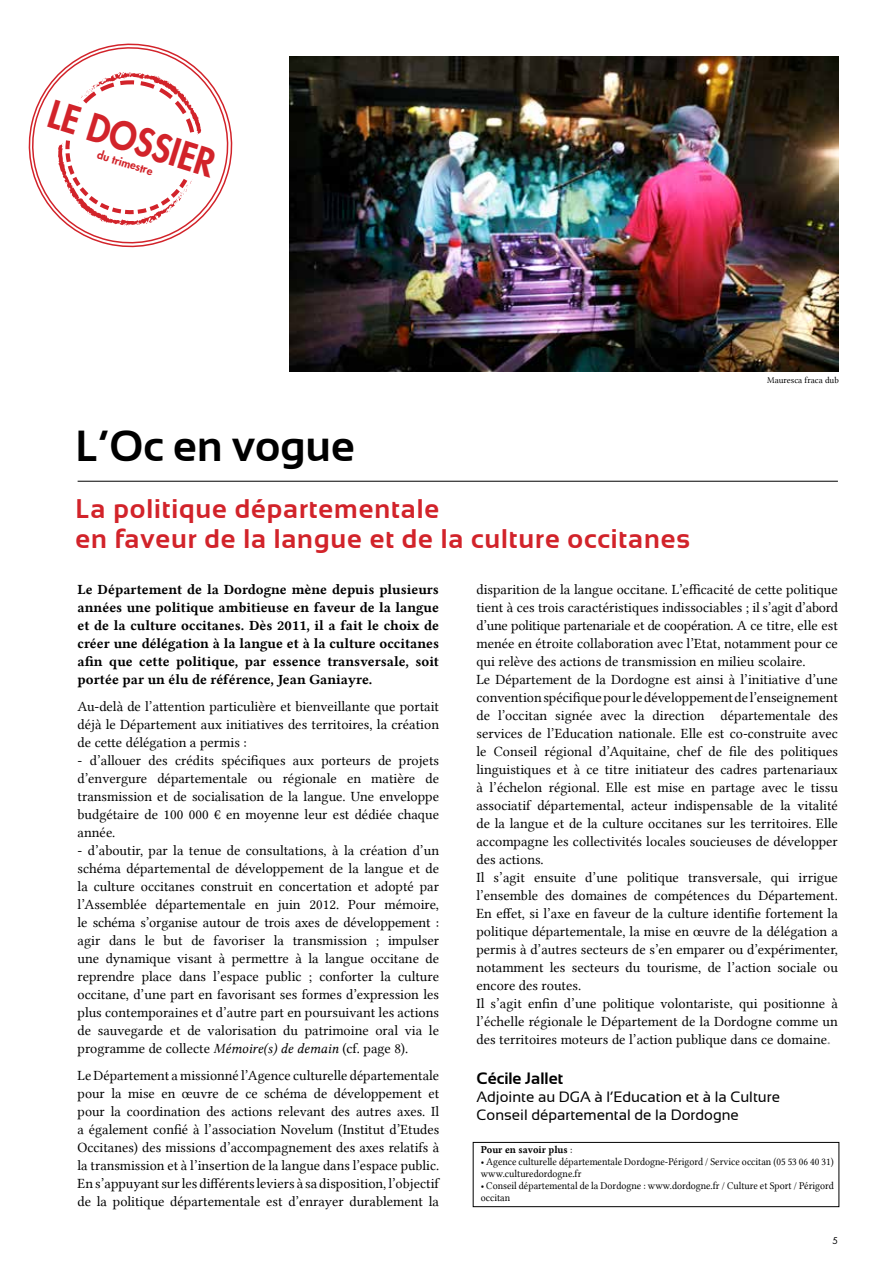
<style>
.page{position:relative;width:893px;height:1263px;background:#fff}
.page>*{position:absolute;margin:0;border:0;box-sizing:border-box;transform-origin:0 0}
.t1{font:700 43.5px "Sansation";color:#000}
.t2{font:800 37.35px "Futura Std";color:#d2232a;scale:.93 1}
.t3{font:700 27px/30px "Sansation";letter-spacing:.035em;color:#d2232a}
.t4{font:700 16.5px "Sansation";color:#000}
.t5{font:15px/18px "Sansation";color:#000}
.t6{font:14.25px/18px "Lin Libertine";color:#000;text-align:justify}
.t7{font:14.25px/18px "Lin Libertine B";color:#000;text-align:justify}
.t8{font:800 11.25px "Futura Std";color:#d2232a}
.t9{font:10.5px/12px "Lin Libertine";color:#000;scale:.95 1}
.t10{font:10.5px "Lin Libertine B";color:#000;scale:.95 1}
.t11{font:9px "Lin Libertine";color:#000}
.t12{font:9px "Futura Std";color:#000}
.s1{font-family:"Lin Libertine I"}
.s2{font-family:"Lin Libertine B";color:#939598}
.s3{font-family:"Lin Libertine"}
</style>
<div class="page">
<svg style="left:28px;top:43px;width:205px;height:205px"></svg>
<img style="left:290px;top:56px;width:549px;height:315px">
<hr style="left:78px;top:481px;width:760px;height:1px;background:#000">
<div style="left:473px;top:1142px;width:366px;height:65px;border:1px solid #000"></div>
<h2 class="t2" style="left:56px;top:91px;width:187px;rotate:17deg">LE DOSSIER</h2>
<p class="t8" style="left:100px;top:148px;width:59px;rotate:17deg">du trimestre</p>
<h1 class="t1" style="left:75px;top:422px;width:281px">L’Oc en vogue</h1>
<h3 class="t3" style="left:75px;top:494px;width:616px">La politique départementale<br>en faveur de la langue et de la culture occitanes</h3>
<p class="t11" style="left:767px;top:375px;width:73px">Mauresca fraca dub</p>
<p class="t7" style="left:78px;top:580px;width:363px">Le Département de la Dordogne mène depuis plusieurs années une politique ambitieuse en faveur de la langue et de la culture occitanes. Dès 2011, il a fait le choix de créer une délégation à la langue et à la culture occitanes afin que cette politique, par essence transversale, soit portée par un élu de référence, Jean Ganiayre.</p>
<p class="t6" style="left:78px;top:698px;width:363px">Au-delà de l’attention particulière et bienveillante que portait déjà le Département aux initiatives des territoires, la création de cette délégation a permis :</p>
<p class="t6" style="left:78px;top:752px;width:363px">- d’allouer des crédits spécifiques aux porteurs de projets d’envergure départementale ou régionale en matière de transmission et de socialisation de la langue. Une enveloppe budgétaire de 100 000 € en moyenne leur est dédiée chaque année.</p>
<p class="t6" style="left:78px;top:842px;width:363px">- d’aboutir, par la tenue de consultations, à la création d’un schéma départemental de développement de la langue et de la culture occitanes construit en concertation et adopté par l’Assemblée départementale en juin 2012. Pour mémoire, le schéma s’organise autour de trois axes de développement : agir dans le but de favoriser la transmission ; impulser une dynamique visant à permettre à la langue occitane de reprendre place dans l’espace public ; conforter la culture occitane, d’une part en favorisant ses formes d’expression les plus contemporaines et d’autre part en poursuivant les actions de sauvegarde et de valorisation du patrimoine oral via le programme de collecte <span class="s1">Mémoire(s) de demain</span> (cf. page 8).</p>
<p class="t6" style="left:78px;top:1067px;width:363px">Le Département a missionné l’Agence culturelle départementale pour la mise en œuvre de ce schéma de développement et pour la coordination des actions relevant des autres axes. Il a également confié à l’association Novelum (Institut d’Etudes Occitanes) des missions d’accompagnement des axes relatifs à la transmission et à l’insertion de la langue dans l’espace public.<br>En s’appuyant sur les différents leviers à sa disposition, l’objectif de la politique départementale est d’enrayer durablement la</p>
<p class="t6" style="left:476px;top:581px;width:363px;text-align:left">disparition de la langue occitane. L’efficacité de cette politique tient à ces trois caractéristiques indissociables ; il s’agit d’abord d’une politique partenariale et de coopération. A ce titre, elle est menée en étroite collaboration avec l’Etat, notamment pour ce qui relève des actions de transmission en milieu scolaire.<br>Le Département de la Dordogne est ainsi à l’initiative d’une convention spécifique pour le développement de l’enseignement de l’occitan signée avec la direction départementale des services de l’Education nationale. Elle est co-construite avec le Conseil régional d’Aquitaine, chef de file des politiques linguistiques et à ce titre initiateur des cadres partenariaux à l’échelon régional. Elle est mise en partage avec le tissu associatif départemental, acteur indispensable de la vitalité de la langue et de la culture occitanes sur les territoires. Elle accompagne les collectivités locales soucieuses de développer des actions.<br>Il s’agit ensuite d’une politique transversale, qui irrigue l’ensemble des domaines de compétences du Département.<br>En effet, si l’axe en faveur de la culture identifie fortement la politique départementale, la mise en œuvre de la délégation a permis à d’autres secteurs de s’en emparer ou d’expérimenter, notamment les secteurs du tourisme, de l’action sociale ou encore des routes.<br>Il s’agit enfin d’une politique volontariste, qui positionne à l’échelle régionale le Département de la Dordogne comme un des territoires moteurs de l’action publique dans ce domaine<span class="s2">.</span></p>
<p class="t4" style="left:476px;top:1069px;width:88px">Cécile Jallet</p>
<p class="t5" style="left:476px;top:1088px;width:305px">Adjointe au DGA à l’Education et à la Culture<br>Conseil départemental de la Dordogne</p>
<p class="t10" style="left:481px;top:1142px;width:98px">Pour en savoir plus <span class="s3">:</span></p>
<p class="t9" style="left:481px;top:1155px;width:373px">• Agence culturelle départementale Dordogne-Périgord / Service occitan (05 53 06 40 31) www.culturedordogne.fr</p>
<p class="t9" style="left:481px;top:1179px;width:373px">• Conseil départemental de la Dordogne : www.dordogne.fr / Culture et Sport / Périgord occitan</p>
<p class="t12" style="left:832px;top:1235px;width:7px">5</p>
</div>
